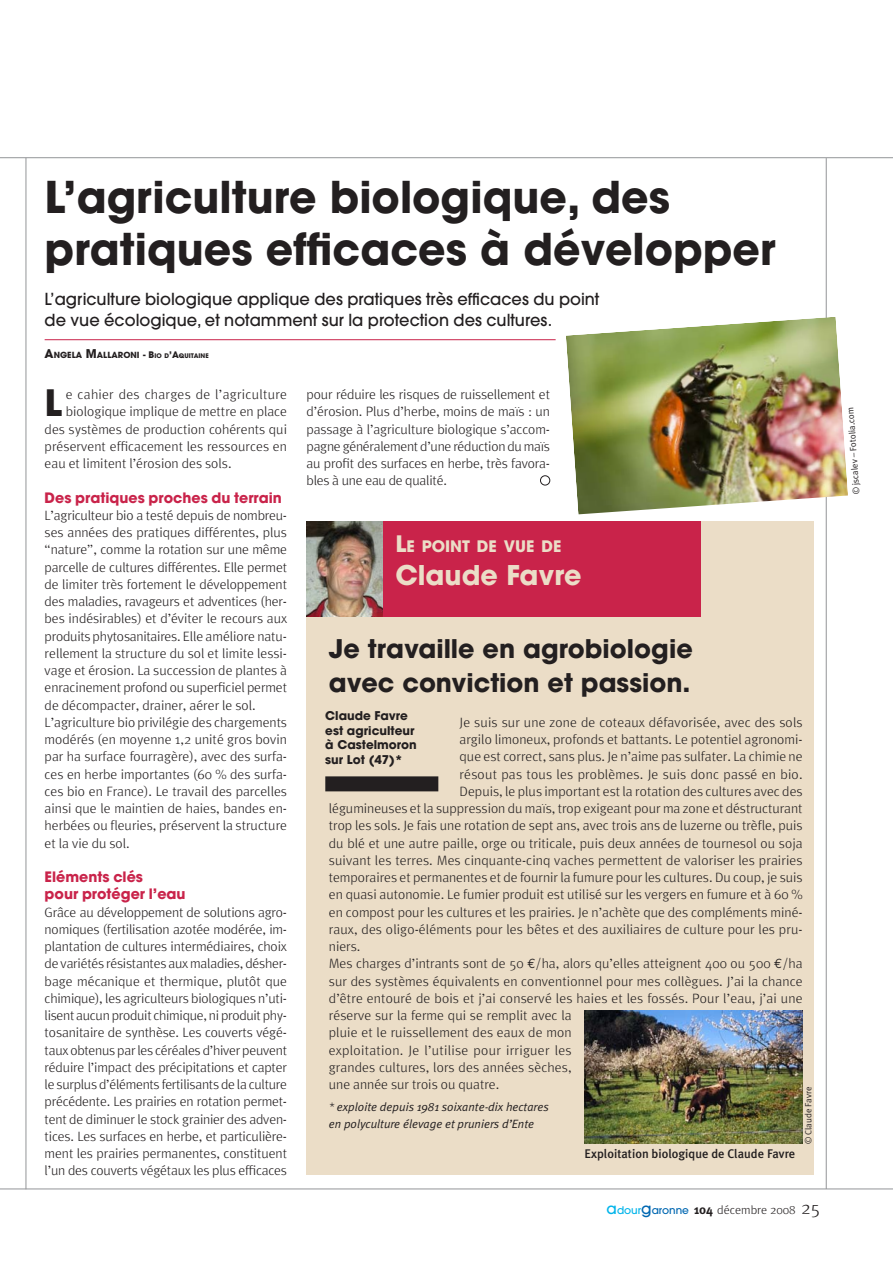
<style>
.page{position:relative;width:893px;height:1263px;background:#fff}
.page>*{position:absolute;margin:0;border:0;box-sizing:border-box;transform-origin:0 0}
.t1{font:700 43.5px/52.5px "Avant Garde";color:#231f20}
.t2{font:700 36px "Avant Garde";color:#231f20}
.t3{font:700 27px "Avant Garde";color:#ebddc7}
.t4{font:700 25.5px/34.5px "Avant Garde";color:#231f20}
.t5{font:500 16.5px/21px "Avant Garde";color:#231f20}
.t6{font:700 15.75px "Avant Garde";color:#ebddc7}
.t7{font:700 14.25px/17.2px "Avant Garde";color:#c9234a}
.t8{font:300 13.5px/17.2px "Meta";color:#231f20;text-align:justify}
.t9{font:300 13.5px "Meta";letter-spacing:.02em;color:#231f20}
.t10{font:500 12.6px "Meta Plus";color:#231f20}
.t11{font:italic 12px/17.2px "Meta Plus Normal";color:#231f20}
.t12{font:700 12px/14.4px "Avant Garde";color:#231f20}
.t13{font:300 12px "Meta";color:#231f20}
.t14{font:9px "Meta Plus Normal";color:#231f20}
.t15{font:700 8.4px "Avant Garde";color:#231f20}
.s1{font-size:12px}
.s2{font-size:9px}
.s3{font-size:6.3px}
.s4{font-size:22.5px}
.s5{font-family:"Euro Mono";font-weight:400}
.s6{font-family:"Meta";font-weight:300;color:#161217}
.s7{font-family:"Avant Garde";font-weight:500;font-size:15px;color:#00b4ea}
.s8{font-family:"Avant Garde";font-weight:500;font-size:10.5px;color:#00b4ea}
.s9{font-family:"Avant Garde";font-weight:500;font-size:15px;color:#0067b1}
.s10{font-family:"Avant Garde";font-weight:500;font-size:10.5px;color:#0067b1}
.s11{font-family:"Meta Plus";font-weight:700;font-size:12.75px}
.s12{font-size:18px}
</style>
<div class="page">
<hr style="left:826px;top:158px;width:1px;height:1031px;background:#939598">
<hr style="left:26px;top:158px;width:1px;height:1031px;background:#939598">
<hr style="left:0;top:157px;width:893px;height:1px;background:#939598">
<hr style="left:0;top:1188px;width:893px;height:1px;background:#939598">
<hr style="left:45px;top:339px;width:511px;height:1px;background:#c9234a">
<div style="left:306px;top:521px;width:508px;height:654px;background:#ebddc7"></div>
<div style="left:540px;top:475px;width:10px;height:10px;border:1px solid #231f20;border-radius:50%"></div>
<img style="left:566px;top:317px;width:282px;height:197px">
<div style="left:306px;top:521px;width:395px;height:95px;background:#c9234a"></div>
<img style="left:306px;top:521px;width:77px;height:95px">
<div style="left:325px;top:776px;width:113px;height:15px;background:#231f20"></div>
<img style="left:584px;top:1010px;width:218px;height:134px">
<h1 class="t1" style="left:45px;top:175px;width:732px">L’agriculture biologique, des pratiques efficaces à développer</h1>
<p class="t5" style="left:45px;top:290px;width:556px">L’agriculture biologique applique des pratiques très efficaces du point de vue écologique, et notamment sur la protection des cultures.</p>
<p class="t15" style="left:45px;top:351px;width:166px"><span class="s1">A</span>NGELA <span class="s1">M</span>ALLARONI <span class="s2">- B</span><span class="s3">IO D</span><span class="s2">’A</span><span class="s3">QUITAINE</span></p>
<h2 class="t2" style="left:45px;top:390px;width:19px">L</h2>
<p class="t9" style="left:66px;top:389px;width:223px">e cahier des charges de l’agriculture</p>
<p class="t8" style="left:66px;top:404px;width:223px">biologique implique de mettre en place</p>
<p class="t8" style="left:45px;top:422px;width:244px">des systèmes de production cohérents qui</p>
<p class="t8" style="left:45px;top:439px;width:244px">préservent efficacement les ressources en</p>
<p class="t8" style="left:45px;top:456px;width:188px">eau et limitent l’érosion des sols.</p>
<p class="t7" style="left:45px;top:490px;width:239px">Des pratiques proches du terrain</p>
<p class="t8" style="left:45px;top:508px;width:244px;text-align:left">L’agriculteur bio a testé depuis de nombreu&shy;ses années des pratiques différentes, plus “nature”, comme la rotation sur une même parcelle de cultures différentes. Elle permet de limiter très fortement le développement des maladies, ravageurs et adventices (her&shy;bes indésirables) et d’éviter le recours aux produits phytosanitaires. Elle améliore natu&shy;rellement la structure du sol et limite lessi&shy;vage et érosion. La succession de plantes à enracinement profond ou superficiel permet de décompacter, drainer, aérer le sol.<br>L’agriculture bio privilégie des chargements modérés (en moyenne 1,2 unité gros bovin par ha surface fourragère), avec des surfa&shy;ces en herbe importantes (60 % des surfa&shy;ces bio en France). Le travail des parcelles ainsi que le maintien de haies, bandes en&shy;herbées ou fleuries, préservent la structure et la vie du sol.</p>
<p class="t7" style="left:45px;top:869px;width:142px">Eléments clés<br>pour protéger l’eau</p>
<p class="t8" style="left:45px;top:905px;width:244px">Grâce au développement de solutions agro&shy;nomiques (fertilisation azotée modérée, im&shy;plantation de cultures intermédiaires, choix de variétés résistantes aux maladies, désher&shy;bage mécanique et thermique, plutôt que chimique), les agriculteurs biologiques n’uti&shy;lisent aucun produit chimique, ni produit phy&shy;tosanitaire de synthèse. Les couverts végé&shy;taux obtenus par les céréales d’hiver peuvent réduire l’impact des précipitations et capter le surplus d’éléments fertilisants de la culture précédente. Les prairies en rotation permet&shy;tent de diminuer le stock grainier des adven&shy;tices. Les surfaces en herbe, et particulière&shy;ment les prairies permanentes, constituent l’un des couverts végétaux les plus efficaces</p>
<p class="t8" style="left:307px;top:387px;width:245px">pour réduire les risques de ruissellement et d’érosion. Plus d’herbe, moins de maïs : un passage à l’agriculture biologique s’accom&shy;pagne généralement d’une réduction du maïs au profit des surfaces en herbe, très favora&shy;bles à une eau de qualité.</p>
<p class="t6" style="left:395px;top:540px;width:168px"><span class="s4">L</span>E POINT DE VUE DE</p>
<h3 class="t3" style="left:395px;top:564px;width:188px">Claude Favre</h3>
<h3 class="t4" style="left:329px;top:633px;width:366px">Je travaille en agrobiologie avec conviction et passion.</h3>
<p class="t8" style="left:460px;top:715px;width:344px">Je suis sur une zone de coteaux défavorisée, avec des sols</p>
<p class="t8" style="left:460px;top:732px;width:344px">argilo limoneux, profonds et battants. Le potentiel agronomi-</p>
<p class="t8" style="left:460px;top:749px;width:344px">que est correct, sans plus. Je n’aime pas sulfater. La chimie ne</p>
<p class="t8" style="left:460px;top:767px;width:344px">résout pas tous les problèmes. Je suis donc passé en bio.</p>
<p class="t8" style="left:460px;top:784px;width:344px">Depuis, le plus important est la rotation des cultures avec des</p>
<p class="t8" style="left:329px;top:801px;width:475px">légumineuses et la suppression du maïs, trop exigeant pour ma zone et déstructurant</p>
<p class="t8" style="left:329px;top:818px;width:475px">trop les sols. Je fais une rotation de sept ans, avec trois ans de luzerne ou trèfle, puis</p>
<p class="t8" style="left:329px;top:836px;width:475px">du blé et une autre paille, orge ou triticale, puis deux années de tournesol ou soja</p>
<p class="t8" style="left:329px;top:853px;width:475px">suivant les terres. Mes cinquante-cinq vaches permettent de valoriser les prairies</p>
<p class="t8" style="left:329px;top:870px;width:475px">temporaires et permanentes et de fournir la fumure pour les cultures. Du coup, je suis</p>
<p class="t8" style="left:329px;top:887px;width:475px">en quasi autonomie. Le fumier produit est utilisé sur les vergers en fumure et à 60 %</p>
<p class="t8" style="left:329px;top:905px;width:475px">en compost pour les cultures et les prairies. Je n’achète que des compléments miné-</p>
<p class="t8" style="left:329px;top:922px;width:475px">raux, des oligo-éléments pour les bêtes et des auxiliaires de culture pour les pru-</p>
<p class="t8" style="left:329px;top:939px;width:33px">niers.</p>
<p class="t8" style="left:329px;top:956px;width:475px">Mes charges d’intrants sont de 50 <span class="s5">€</span>/ha, alors qu’elles atteignent 400 ou 500 <span class="s5">€</span>/ha</p>
<p class="t8" style="left:329px;top:974px;width:475px">sur des systèmes équivalents en conventionnel pour mes collègues. J’ai la chance</p>
<p class="t8" style="left:329px;top:991px;width:475px">d’être entouré de bois et j’ai conservé les haies et les fossés. Pour l’eau, j’ai une</p>
<p class="t8" style="left:329px;top:1008px;width:244px">réserve sur la ferme qui se remplit avec la</p>
<p class="t8" style="left:329px;top:1025px;width:244px">pluie et le ruissellement des eaux de mon</p>
<p class="t9" style="left:329px;top:1045px;width:244px">exploitation. Je l’utilise pour irriguer les</p>
<p class="t8" style="left:329px;top:1060px;width:244px">grandes cultures, lors des années sèches,</p>
<p class="t8" style="left:329px;top:1077px;width:172px">une année sur trois ou quatre.</p>
<p class="t11" style="left:329px;top:1098px;width:221px"><span class="s6">*</span> exploite depuis 1981 soixante-dix hectares en polyculture élevage et pruniers d’Ente</p>
<p class="t12" style="left:325px;top:710px;width:93px">Claude Favre est agriculteur à Castelmoron sur Lot (47)*</p>
<p class="t14" style="left:805px;top:1144px;width:59px;rotate:-90deg">© Claude Favre</p>
<p class="t10" style="left:584px;top:1148px;width:212px">Exploitation biologique de Claude Favre</p>
<p class="t13" style="left:607px;top:1205px;width:215px"><span class="s7">a</span><span class="s8">dour</span><span class="s9">g</span><span class="s10">aronne</span> <span class="s11">104</span> décembre 2008 <span class="s12">25</span></p>
<p class="t14" style="left:853px;top:494px;width:89px;rotate:-94deg">© jscalev – Fotolia.com</p>
</div>
